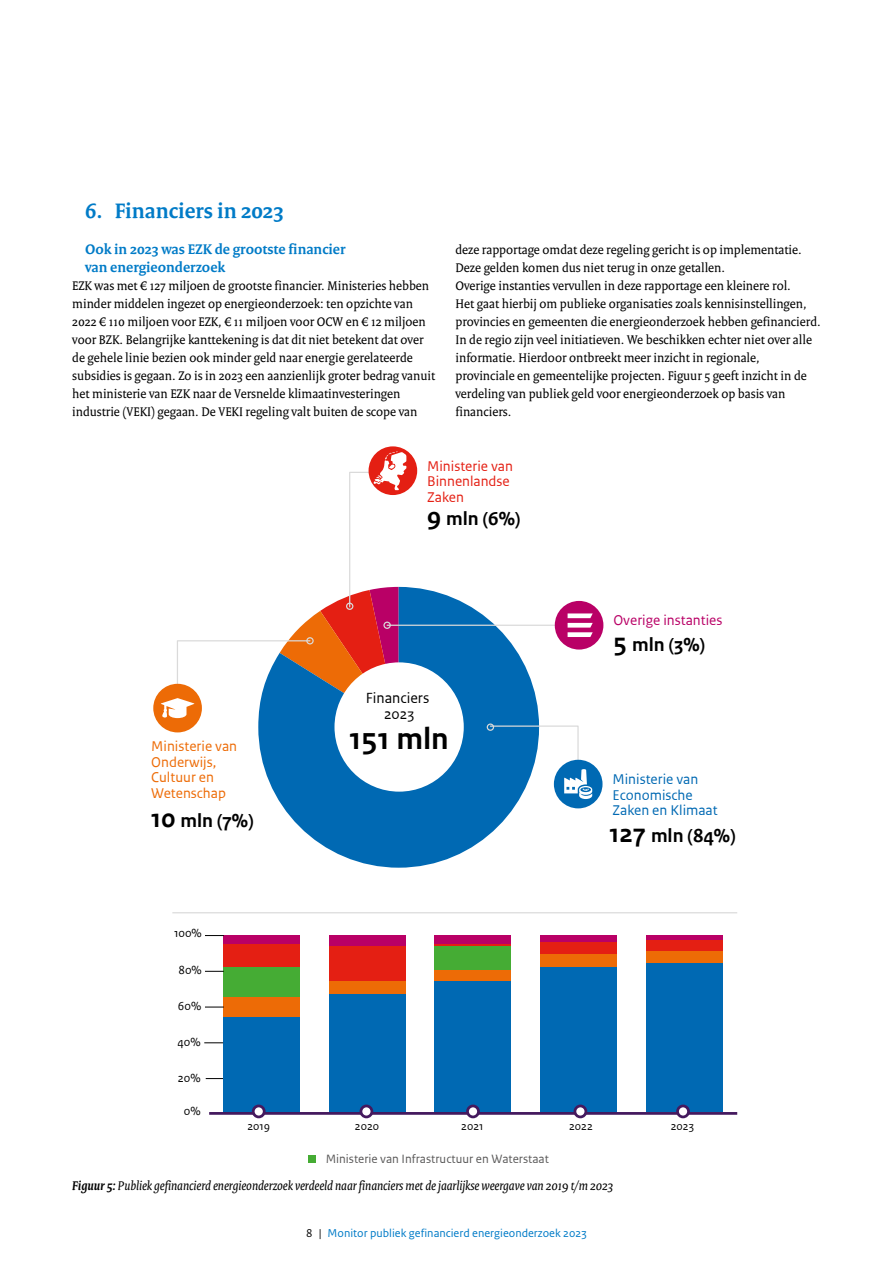
<style>
.page{position:relative;width:893px;height:1263px;background:#fff}
.page>*{position:absolute;margin:0;border:0;box-sizing:border-box;transform-origin:0 0}
.t1{font:31.8px "Rijksoverheid Sans Text TT Bold 2";color:#000}
.H2_RO_Paragraafkop{font:700 22.5px "Rijksoverheid Serif";color:#007bc7}
.t2{font:19.8px "Rijksoverheid Sans Text TT Bold 2";color:#000}
.t3{font:15.45px/15.5px "Rijksoverheid Sans Text TT Regular 2";color:#000;text-align:center}
.H3_RO_Alineakop{font:700 15px/18px "Rijksoverheid Serif";color:#007bc7}
.t4{font:14.85px/15.5px "Rijksoverheid Sans Text TT Regular 2";color:#ed6b06}
.t5{font:14.85px/15.5px "Rijksoverheid Sans Text TT Regular 2";color:#0069b3}
.t6{font:14.85px/15.5px "Rijksoverheid Sans Text TT Regular 2";color:#e41f13}
.t7{font:14.85px "Rijksoverheid Sans Text TT Regular 2";color:#b90066}
.P_RO_Broodtekst{font:13.5px/18px "Rijksoverheid Serif";color:#000}
.P_Figuurtitel{font:italic 13.5px "Rijksoverheid Serif";color:#000}
.t8{font:12.6px "Rijksoverheid Sans Text TT Regular 2";color:#5b5a5a}
.t9{font:12.3px "Rijksoverheid Sans Text TT Regular 2";color:#000}
.t10{font:12px "Rijksoverheid Sans Text";color:#007bc7}
.t11{font:11.85px "Rijksoverheid Sans Text TT Regular 2";color:#000}
.s1{font-size:26.55px}
.s2{font-weight:700}
.s3{color:#000}
</style>
<div class="page">
<svg style="left:258px;top:587px;width:281px;height:281px;fill:#0069b3"></svg>
<svg style="left:206px;top:1078px;width:17px;height:1px"></svg>
<hr style="left:172px;top:912px;width:565px;height:1px;background:#dadada">
<div style="left:334px;top:662px;width:130px;height:130px;background:#fff;border-radius:50%"></div>
<div style="left:554px;top:760px;width:48px;height:48px;background:#0069b3;border-radius:50%"></div>
<svg style="left:489px;top:725px;width:103px;height:74px"></svg>
<div style="left:487px;top:723px;width:7px;height:8px;border:1px solid #dadada;border-radius:50%"></div>
<hr style="left:387px;top:625px;width:176px;height:1px;background:#dadada">
<div style="left:555px;top:601px;width:48px;height:48px;background:#b90066;border-radius:50%"></div>
<div style="left:153px;top:684px;width:49px;height:48px;background:#ed6b06;border-radius:50%"></div>
<svg style="left:568px;top:613px;width:25px;height:24px"></svg>
<div style="left:223px;top:935px;width:76px;height:9px;background:#b90066"></div>
<div style="left:329px;top:935px;width:76px;height:11px;background:#b90066"></div>
<div style="left:435px;top:935px;width:76px;height:9px;background:#b90066"></div>
<div style="left:540px;top:935px;width:76px;height:7px;background:#b90066"></div>
<div style="left:646px;top:935px;width:76px;height:5px;background:#b90066"></div>
<div style="left:223px;top:944px;width:76px;height:23px;background:#e41f13"></div>
<div style="left:329px;top:946px;width:76px;height:35px;background:#e41f13"></div>
<hr style="left:435px;top:944px;width:76px;height:2px;background:#e41f13">
<div style="left:540px;top:942px;width:76px;height:13px;background:#e41f13"></div>
<div style="left:646px;top:940px;width:76px;height:11px;background:#e41f13"></div>
<div style="left:223px;top:967px;width:76px;height:30px;background:#45ac34"></div>
<div style="left:435px;top:946px;width:76px;height:24px;background:#45ac34"></div>
<div style="left:223px;top:997px;width:76px;height:20px;background:#ed6b06"></div>
<div style="left:329px;top:981px;width:76px;height:13px;background:#ed6b06"></div>
<div style="left:435px;top:970px;width:76px;height:11px;background:#ed6b06"></div>
<div style="left:540px;top:955px;width:76px;height:12px;background:#ed6b06"></div>
<div style="left:646px;top:951px;width:76px;height:12px;background:#ed6b06"></div>
<div style="left:223px;top:1017px;width:76px;height:95px;background:#0069b3"></div>
<div style="left:329px;top:994px;width:76px;height:118px;background:#0069b3"></div>
<div style="left:435px;top:981px;width:76px;height:131px;background:#0069b3"></div>
<div style="left:540px;top:967px;width:76px;height:145px;background:#0069b3"></div>
<div style="left:646px;top:963px;width:76px;height:149px;background:#0069b3"></div>
<div style="left:369px;top:446px;width:48px;height:49px;background:#e41f13;border-radius:50%"></div>
<svg style="left:161px;top:451px;width:245px;height:276px"></svg>
<hr style="left:209px;top:1112px;width:528px;height:3px;background:#44195e">
<div style="left:253px;top:1106px;width:11px;height:11px;background:#fff;border-radius:50%"></div>
<div style="left:252px;top:1104px;width:14px;height:14px;border:3px solid #44195e;border-radius:50%"></div>
<div style="left:361px;top:1106px;width:11px;height:11px;background:#fff;border-radius:50%"></div>
<div style="left:360px;top:1104px;width:13px;height:14px;border:3px solid #44195e;border-radius:50%"></div>
<div style="left:467px;top:1106px;width:11px;height:11px;background:#fff;border-radius:50%"></div>
<div style="left:466px;top:1104px;width:14px;height:14px;border:3px solid #44195e;border-radius:50%"></div>
<div style="left:575px;top:1106px;width:11px;height:11px;background:#fff;border-radius:50%"></div>
<div style="left:574px;top:1104px;width:13px;height:14px;border:3px solid #44195e;border-radius:50%"></div>
<div style="left:677px;top:1106px;width:11px;height:11px;background:#fff;border-radius:50%"></div>
<div style="left:676px;top:1104px;width:14px;height:14px;border:3px solid #44195e;border-radius:50%"></div>
<svg style="left:204px;top:1042px;width:19px;height:1px"></svg>
<svg style="left:205px;top:1007px;width:19px;height:1px"></svg>
<svg style="left:205px;top:971px;width:19px;height:1px"></svg>
<svg style="left:205px;top:935px;width:19px;height:1px"></svg>
<div style="left:308px;top:1155px;width:8px;height:8px;background:#45ac34"></div>
<h2 class="H2_RO_Paragraafkop" style="left:85px;top:197px;width:200px">6. Financiers in 2023</h2>
<h3 class="H3_RO_Alineakop" style="left:85px;top:240px;width:262px">Ook in 2023 was EZK de grootste financier van energieonderzoek</h3>
<p class="P_RO_Broodtekst" style="left:72px;top:276px;width:364px">EZK was met € 127 miljoen de grootste financier. Ministeries hebben minder middelen ingezet op energieonderzoek: ten opzichte van 2022 € 110 miljoen voor EZK, € 11 miljoen voor OCW en € 12 miljoen voor BZK. Belangrijke kanttekening is dat dit niet betekent dat over de gehele linie bezien ook minder geld naar energie gerelateerde subsidies is gegaan. Zo is in 2023 een aanzienlijk groter bedrag vanuit het ministerie van EZK naar de Versnelde klimaatinvesteringen industrie (VEKI) gegaan. De VEKI regeling valt buiten de scope van</p>
<p class="P_RO_Broodtekst" style="left:455px;top:240px;width:367px">deze rapportage omdat deze regeling gericht is op implementatie.<br>Deze gelden komen dus niet terug in onze getallen.<br>Overige instanties vervullen in deze rapportage een kleinere rol.<br>Het gaat hierbij om publieke organisaties zoals kennisinstellingen, provincies en gemeenten die energieonderzoek hebben gefinancierd.<br>In de regio zijn veel initiatieven. We beschikken echter niet over alle informatie. Hierdoor ontbreekt meer inzicht in regionale, provinciale en gemeentelijke projecten. Figuur 5 geeft inzicht in de verdeling van publiek geld voor energieonderzoek op basis van financiers.</p>
<p class="t4" style="left:151px;top:739px;width:87px">Ministerie van<br>Onderwijs,<br>Cultuur en<br>Wetenschap</p>
<h3 class="t2" style="left:151px;top:809px;width:104px"><span class="s1">10</span> mln (7%)</h3>
<p class="t9" style="left:174px;top:926px;width:29px">100%</p>
<p class="t9" style="left:179px;top:963px;width:25px">80%</p>
<p class="t9" style="left:178px;top:999px;width:25px">60%</p>
<p class="t9" style="left:177px;top:1035px;width:25px">40%</p>
<p class="t9" style="left:178px;top:1070px;width:24px">20%</p>
<p class="t9" style="left:184px;top:1104px;width:18px">0%</p>
<p class="t6" style="left:427px;top:458px;width:87px">Ministerie van<br>Binnenlandse<br>Zaken</p>
<h3 class="t2" style="left:427px;top:507px;width:95px"><span class="s1">9</span> mln (6%)</h3>
<p class="t3" style="left:366px;top:691px;width:65px">Financiers<br>2023</p>
<h1 class="t1" style="left:350px;top:721px;width:101px">151 mln</h1>
<p class="t7" style="left:613px;top:612px;width:110px">Overige instanties</p>
<h3 class="t2" style="left:613px;top:633px;width:93px"><span class="s1">5</span> mln (3%)</h3>
<p class="t5" style="left:612px;top:772px;width:107px">Ministerie van<br>Economische<br>Zaken en Klimaat</p>
<h3 class="t2" style="left:609px;top:824px;width:128px"><span class="s1">127</span> mln (84%)</h3>
<p class="t11" style="left:247px;top:1120px;width:24px">2019</p>
<p class="t11" style="left:355px;top:1120px;width:26px">2020</p>
<p class="t11" style="left:461px;top:1120px;width:24px">2021</p>
<p class="t11" style="left:569px;top:1120px;width:25px">2022</p>
<p class="t11" style="left:671px;top:1120px;width:25px">2023</p>
<p class="t8" style="left:326px;top:1152px;width:225px">Ministerie van Infrastructuur en Waterstaat</p>
<p class="P_Figuurtitel" style="left:72px;top:1177px;width:543px"><span class="s2">Figuur 5:</span> Publiek gefinancierd energieonderzoek verdeeld naar financiers met de jaarlijkse weergave van 2019 t/m 2023</p>
<p class="t10" style="left:306px;top:1226px;width:282px"><span class="s3">8 |</span> Monitor publiek gefinancierd energieonderzoek 2023</p>
</div>
